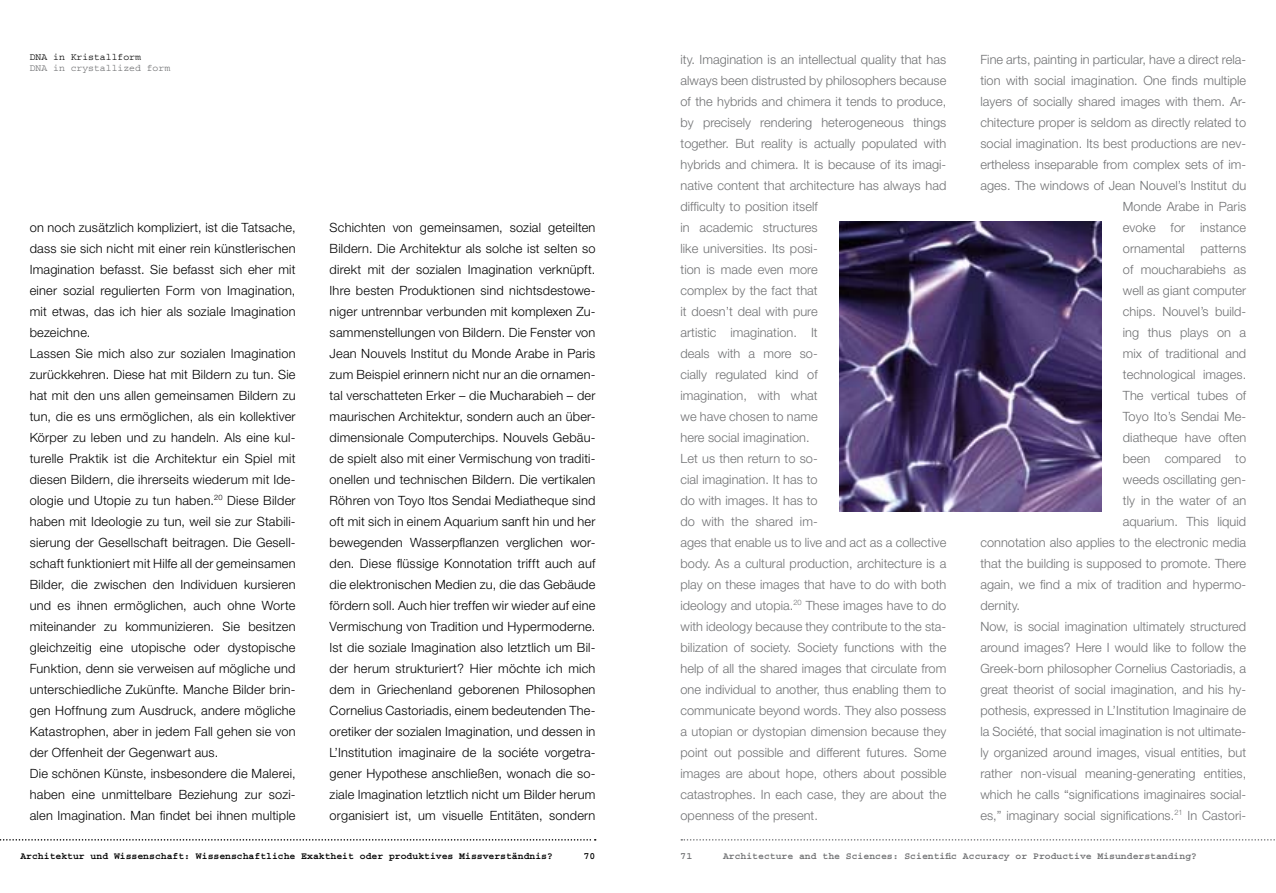
<style>
.page{position:relative;width:1276px;height:893px;background:#fff}
.page>*{position:absolute;margin:0;border:0;box-sizing:border-box;transform-origin:0 0}
.t1{font:300 12.75px/21px "Helvetica Neue";letter-spacing:.005em;color:#707173}
.t2{font:300 12.75px/21px "Helvetica Neue";letter-spacing:.015em;color:#000}
.t3{font:700 9.75px "Courier";color:#000}
.t4{font:700 9.75px "Courier";color:#707173}
.t5{font:9.75px "Courier";color:#707173}
.t6{font:9.75px "Courier";color:#000}
</style>
<div class="page">
<svg style="left:0;top:839px;width:596px;height:2px"></svg>
<svg style="left:681px;top:839px;width:594px;height:2px"></svg>
<img style="left:839px;top:221px;width:262px;height:291px">
<p class="t6" style="left:30px;top:52px;width:113px">DNA in Kristallform</p>
<p class="t5" style="left:30px;top:64px;width:142px">DNA in crystallized form</p>
<p class="t2" style="left:30px;top:216px;width:267px">on noch zusätzlich kompliziert, ist die Tatsache, dass sie sich nicht mit einer rein künstlerischen Imagination befasst. Sie befasst sich eher mit einer sozial regulierten Form von Imagination, mit etwas, das ich hier als soziale Imagination bezeichne.<br>Lassen Sie mich also zur sozialen Imagination zurückkehren. Diese hat mit Bildern zu tun. Sie hat mit den uns allen gemeinsamen Bildern zu tun, die es uns ermöglichen, als ein kollektiver Körper zu leben und zu handeln. Als eine kul&shy;turelle Praktik ist die Architektur ein Spiel mit diesen Bildern, die ihrerseits wiederum mit Ide&shy;ologie und Utopie zu tun haben.<sup>20</sup> Diese Bilder haben mit Ideologie zu tun, weil sie zur Stabili&shy;sierung der Gesellschaft beitragen. Die Gesell&shy;schaft funktioniert mit Hilfe all der gemeinsamen Bilder, die zwischen den Individuen kursieren und es ihnen ermöglichen, auch ohne Worte miteinander zu kommunizieren. Sie besitzen gleichzeitig eine utopische oder dystopische Funktion, denn sie verweisen auf mögliche und unterschiedliche Zukünfte. Manche Bilder brin&shy;gen Hoffnung zum Ausdruck, andere mögliche Katastrophen, aber in jedem Fall gehen sie von der Offenheit der Gegenwart aus.<br>Die schönen Künste, insbesondere die Malerei, haben eine unmittelbare Beziehung zur sozi&shy;alen Imagination. Man findet bei ihnen multiple</p>
<p class="t2" style="left:330px;top:216px;width:267px;text-align:justify">Schichten von gemeinsamen, sozial geteilten Bildern. Die Architektur als solche ist selten so direkt mit der sozialen Imagination verknüpft.<br>Ihre besten Produktionen sind nichtsdestowe&shy;niger untrennbar verbunden mit komplexen Zu&shy;sammenstellungen von Bildern. Die Fenster von Jean Nouvels Institut du Monde Arabe in Paris zum Beispiel erinnern nicht nur an die ornamen&shy;tal verschatteten Erker – die Mucharabieh – der maurischen Architektur, sondern auch an über&shy;dimensionale Computerchips. Nouvels Gebäu&shy;de spielt also mit einer Vermischung von traditi&shy;onellen und technischen Bildern. Die vertikalen Röhren von Toyo Itos Sendai Mediatheque sind oft mit sich in einem Aquarium sanft hin und her bewegenden Wasserpflanzen verglichen wor&shy;den. Diese flüssige Konnotation trifft auch auf die elektronischen Medien zu, die das Gebäude fördern soll. Auch hier treffen wir wieder auf eine Vermischung von Tradition und Hypermoderne.<br>Ist die soziale Imagination also letztlich um Bil&shy;der herum strukturiert? Hier möchte ich mich dem in Griechenland geborenen Philosophen Cornelius Castoriadis, einem bedeutenden The&shy;oretiker der sozialen Imagination, und dessen in L’Institution imaginaire de la sociéte vorgetra&shy;gener Hypothese anschließen, wonach die so&shy;ziale Imagination letztlich nicht um Bilder herum organisiert ist, um visuelle Entitäten, sondern</p>
<p class="t1" style="left:680px;top:48px;width:267px">ity. Imagination is an intellectual quality that has always been distrusted by philosophers because of the hybrids and chimera it tends to produce, by precisely rendering heterogeneous things together. But reality is actually populated with hybrids and chimera. It is because of its imagi&shy;native content that architecture has always had difficulty to position itself<br>in academic structures<br>like universities. Its posi-<br>tion is made even more<br>complex by the fact that<br>it doesn’t deal with pure<br>artistic imagination. It<br>deals with a more so-<br>cially regulated kind of<br>imagination, with what<br>we have chosen to name<br>here social imagination.<br>Let us then return to so-<br>cial imagination. It has to<br>do with images. It has to<br>do with the shared im-<br>ages that enable us to live and act as a collective body. As a cultural production, architecture is a play on these images that have to do with both ideology and utopia.<sup>20</sup> These images have to do with ideology because they contribute to the sta&shy;bilization of society. Society functions with the help of all the shared images that circulate from one individual to another, thus enabling them to communicate beyond words. They also possess a utopian or dystopian dimension because they point out possible and different futures. Some images are about hope, others about possible catastrophes. In each case, they are about the openness of the present.</p>
<p class="t1" style="left:980px;top:48px;width:267px">Fine arts, painting in particular, have a direct rela-</p>
<p class="t1" style="left:980px;top:69px;width:267px">tion with social imagination. One finds multiple</p>
<p class="t1" style="left:980px;top:90px;width:267px">layers of socially shared images with them. Ar-</p>
<p class="t1" style="left:980px;top:111px;width:267px">chitecture proper is seldom as directly related to</p>
<p class="t1" style="left:980px;top:132px;width:267px">social imagination. Its best productions are nev-</p>
<p class="t1" style="left:980px;top:153px;width:267px">ertheless inseparable from complex sets of im-</p>
<p class="t1" style="left:980px;top:174px;width:267px">ages. The windows of Jean Nouvel’s Institut du</p>
<p class="t1" style="left:1123px;top:195px;width:125px">Monde Arabe in Paris</p>
<p class="t1" style="left:1123px;top:216px;width:125px">evoke for instance</p>
<p class="t1" style="left:1123px;top:237px;width:125px">ornamental patterns</p>
<p class="t1" style="left:1123px;top:258px;width:125px">of moucharabiehs as</p>
<p class="t1" style="left:1123px;top:279px;width:125px">well as giant computer</p>
<p class="t1" style="left:1123px;top:300px;width:125px">chips. Nouvel’s build-</p>
<p class="t1" style="left:1123px;top:321px;width:125px">ing thus plays on a</p>
<p class="t1" style="left:1123px;top:342px;width:125px">mix of traditional and</p>
<p class="t1" style="left:1123px;top:363px;width:125px">technological images.</p>
<p class="t1" style="left:1123px;top:384px;width:125px">The vertical tubes of</p>
<p class="t1" style="left:1123px;top:405px;width:125px">Toyo Ito’s Sendai Me-</p>
<p class="t1" style="left:1123px;top:426px;width:125px">diatheque have often</p>
<p class="t1" style="left:1123px;top:447px;width:125px">been compared to</p>
<p class="t1" style="left:1123px;top:468px;width:125px">weeds oscillating gen-</p>
<p class="t1" style="left:1123px;top:489px;width:125px">tly in the water of an</p>
<p class="t1" style="left:1123px;top:510px;width:125px">aquarium. This liquid</p>
<p class="t1" style="left:980px;top:531px;width:267px">connotation also applies to the electronic media</p>
<p class="t1" style="left:980px;top:552px;width:267px">that the building is supposed to promote. There</p>
<p class="t1" style="left:980px;top:573px;width:267px">again, we find a mix of tradition and hypermo-</p>
<p class="t1" style="left:980px;top:594px;width:41px">dernity.</p>
<p class="t1" style="left:980px;top:615px;width:267px">Now, is social imagination ultimately structured</p>
<p class="t1" style="left:980px;top:636px;width:267px">around images? Here I would like to follow the</p>
<p class="t1" style="left:980px;top:657px;width:267px">Greek-born philosopher Cornelius Castoriadis, a</p>
<p class="t1" style="left:980px;top:678px;width:267px">great theorist of social imagination, and his hy-</p>
<p class="t1" style="left:980px;top:699px;width:267px">pothesis, expressed in L’Institution Imaginaire de</p>
<p class="t1" style="left:980px;top:720px;width:267px">la Société, that social imagination is not ultimate-</p>
<p class="t1" style="left:980px;top:741px;width:267px">ly organized around images, visual entities, but</p>
<p class="t1" style="left:980px;top:762px;width:267px">rather non-visual meaning-generating entities,</p>
<p class="t1" style="left:980px;top:783px;width:267px">which he calls “significations imaginaires social-</p>
<p class="t1" style="left:980px;top:804px;width:267px">es,” imaginary social significations.<sup>21</sup> In Castori-</p>
<p class="t3" style="left:20px;top:851px;width:534px">Architektur und Wissenschaft: Wissenschaftliche Exaktheit oder produktives Missverständnis?</p>
<p class="t3" style="left:584px;top:851px;width:13px">70</p>
<p class="t4" style="left:680px;top:851px;width:13px">71</p>
<p class="t4" style="left:723px;top:851px;width:475px">Architecture and the Sciences: Scientific Accuracy or Productive Misunderstanding?</p>
</div>
